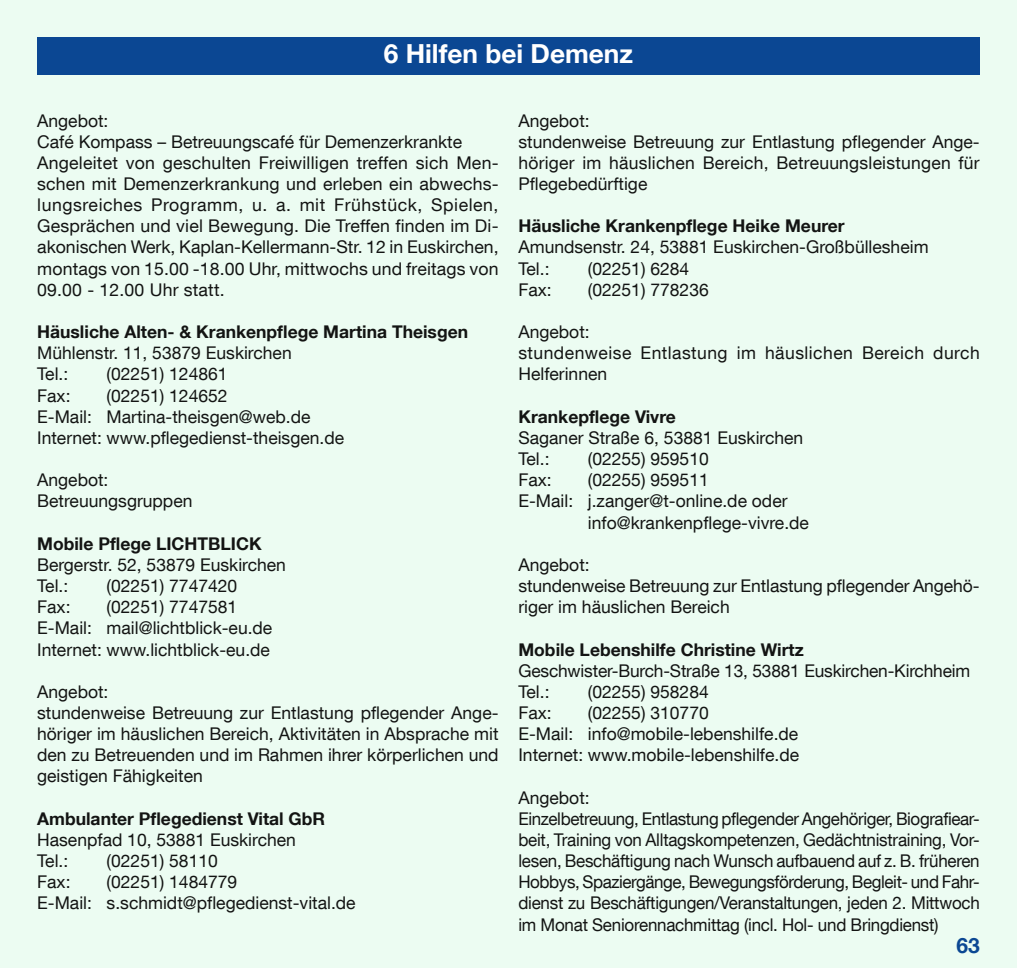
<style>
.page{position:relative;width:1017px;height:968px;background:#fff}
.page>*{position:absolute;margin:0;border:0;box-sizing:border-box;transform-origin:0 0}
.t1{font:700 26.25px "Helvetica Neue LT Com";color:#fff}
.t2{font:700 21px "Helvetica Neue LT Com";color:#0b4793}
.t3{font:17.5px/21.2px "Helvetica Neue LT Com";color:#131413}
.t4{font:700 17.5px "Helvetica Neue LT Com";color:#131413}
.t5{font:17.5px/21.2px "Helvetica Neue LT Com";letter-spacing:.025em;color:#131413}
</style>
<div class="page">
<div style="left:0;top:0;width:1017px;height:967px;background:#ecfcf2"></div>
<div style="left:37px;top:37px;width:943px;height:37px;background:#0b4793"></div>
<h1 class="t1" style="left:384px;top:45px;width:251px">6 Hilfen bei Demenz</h1>
<p class="t3" style="left:37px;top:112px;width:463px">Angebot:<br>Café Kompass – Betreuungscafé für Demenzerkrankte Angeleitet von geschulten Freiwilligen treffen sich Men&shy;schen mit Demenzerkrankung und erleben ein abwechs&shy;lungsreiches Programm, u. a. mit Frühstück, Spielen, Gesprächen und viel Bewegung. Die Treffen finden im Di&shy;akonischen Werk, Kaplan-Kellermann-Str. 12 in Euskirchen, montags von 15.00 -18.00 Uhr, mittwochs und freitags von 09.00 - 12.00 Uhr statt.</p>
<p class="t4" style="left:37px;top:325px;width:432px">Häusliche Alten- &amp; Krankenpflege Martina Theisgen</p>
<p class="t3" style="left:37px;top:345px;width:256px">Mühlenstr. 11, 53879 Euskirchen<br>Tel.:</p>
<p class="t3" style="left:107px;top:366px;width:122px">(02251) 124861</p>
<p class="t3" style="left:37px;top:387px;width:308px;text-indent:69px">(02251) 124652<br>E-Mail: Martina-theisgen@web.de<br>Internet: www.pflegedienst-theisgen.de</p>
<p class="t3" style="left:37px;top:472px;width:157px">Angebot:<br>Betreuungsgruppen</p>
<p class="t4" style="left:37px;top:537px;width:226px">Mobile Pflege LICHTBLICK</p>
<p class="t3" style="left:37px;top:556px;width:250px">Bergerstr. 52, 53879 Euskirchen<br>Tel.:</p>
<p class="t3" style="left:37px;top:387px;width:35px">Fax:</p>
<p class="t3" style="left:107px;top:577px;width:132px">(02251) 7747420</p>
<p class="t3" style="left:37px;top:598px;width:237px;text-indent:69px">(02251) 7747581<br>E-Mail: mail@lichtblick-eu.de<br>Internet: www.lichtblick-eu.de</p>
<p class="t3" style="left:37px;top:683px;width:463px">Angebot:<br>stundenweise Betreuung zur Entlastung pflegender Ange&shy;höriger im häuslichen Bereich, Aktivitäten in Absprache mit den zu Betreuenden und im Rahmen ihrer körperlichen und geistigen Fähigkeiten</p>
<p class="t4" style="left:37px;top:812px;width:289px">Ambulanter Pflegedienst Vital GbR</p>
<p class="t3" style="left:37px;top:831px;width:260px">Hasenpfad 10, 53881 Euskirchen<br>Tel.:</p>
<p class="t3" style="left:37px;top:598px;width:35px">Fax:</p>
<p class="t3" style="left:107px;top:852px;width:113px">(02251) 58110</p>
<p class="t3" style="left:37px;top:873px;width:320px;text-indent:69px">(02251) 1484779<br>E-Mail: s.schmidt@pflegedienst-vital.de</p>
<p class="t3" style="left:37px;top:873px;width:35px">Fax:</p>
<p class="t3" style="left:518px;top:112px;width:463px">Angebot:<br>stundenweise Betreuung zur Entlastung pflegender Ange&shy;höriger im häuslichen Bereich, Betreuungsleistungen für Pflegebedürftige</p>
<p class="t4" style="left:518px;top:220px;width:328px">Häusliche Krankenpflege Heike Meurer</p>
<p class="t3" style="left:518px;top:239px;width:412px">Amundsenstr. 24, 53881 Euskirchen-Großbüllesheim<br>Tel.:</p>
<p class="t3" style="left:588px;top:260px;width:103px">(02251) 6284</p>
<p class="t3" style="left:518px;top:281px;width:35px">Fax:</p>
<p class="t3" style="left:588px;top:281px;width:122px">(02251) 778236</p>
<p class="t5" style="left:518px;top:324px;width:463px">Angebot:<br>stundenweise Entlastung im häuslichen Bereich durch<br>Helferinnen</p>
<p class="t4" style="left:518px;top:410px;width:159px">Krankepflege Vivre</p>
<p class="t3" style="left:518px;top:429px;width:286px">Saganer Straße 6, 53881 Euskirchen<br>Tel.:</p>
<p class="t3" style="left:588px;top:450px;width:122px">(02255) 959510</p>
<p class="t3" style="left:518px;top:472px;width:35px">Fax:</p>
<p class="t3" style="left:588px;top:472px;width:122px">(02255) 959511</p>
<p class="t3" style="left:518px;top:493px;width:271px">E-Mail: j.zanger@t-online.de oder</p>
<p class="t3" style="left:588px;top:514px;width:223px">info@krankenpflege-vivre.de</p>
<p class="t3" style="left:518px;top:556px;width:463px">Angebot:<br>stundenweise Betreuung zur Entlastung pflegender Angehö&shy;riger im häuslichen Bereich</p>
<p class="t4" style="left:518px;top:643px;width:287px">Mobile Lebenshilfe Christine Wirtz</p>
<p class="t3" style="left:518px;top:662px;width:453px">Geschwister-Burch-Straße 13, 53881 Euskirchen-Kirchheim<br>Tel.:</p>
<p class="t3" style="left:588px;top:683px;width:122px">(02255) 958284</p>
<p class="t3" style="left:518px;top:704px;width:282px;text-indent:69px">(02255) 310770<br>E-Mail: info@mobile-lebenshilfe.de<br>Internet: www.mobile-lebenshilfe.de</p>
<p class="t3" style="left:518px;top:789px;width:463px">Angebot:<br>Einzelbetreuung, Entlastung pflegender Angehöriger, Biografiear&shy;beit, Training von Alltagskompetenzen, Gedächtnistraining, Vor&shy;lesen, Beschäftigung nach Wunsch aufbauend auf z. B. früheren Hobbys, Spaziergänge, Bewegungsförderung, Begleit- und Fahr&shy;dienst zu Beschäftigungen/Veranstaltungen, jeden 2. Mittwoch im Monat Seniorennachmittag (incl. Hol- und Bringdienst)</p>
<p class="t3" style="left:518px;top:704px;width:35px">Fax:</p>
<p class="t2" style="left:956px;top:938px;width:25px">63</p>
</div>
